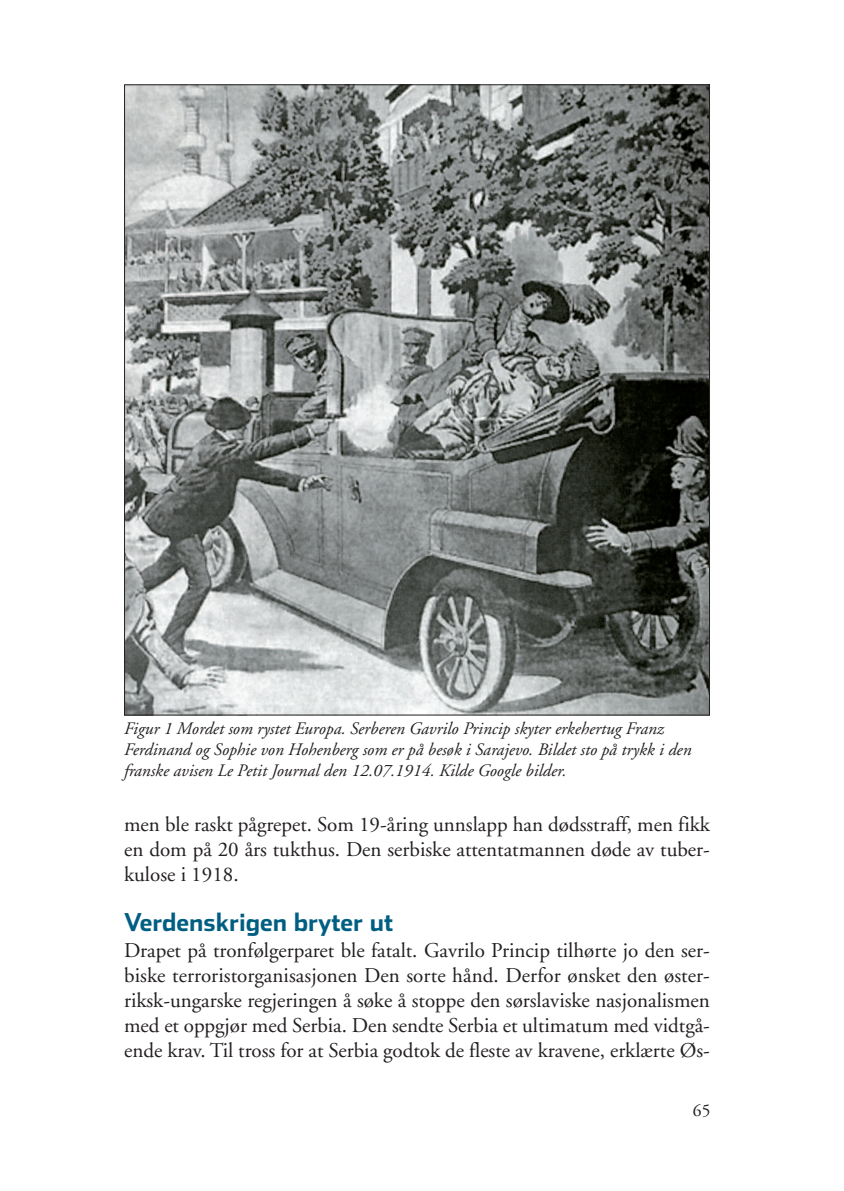
<style>
.page{position:relative;width:844px;height:1191px;background:#fff}
.page>*{position:absolute;margin:0;border:0;box-sizing:border-box;transform-origin:0 0}
.t1{font:700 24.5px "Stainless";color:#005e82}
.t2{font:21px/25.2px "Adobe Garamond";color:#231f20;text-align:justify}
.t3{font:italic 17.5px/21px "Adobe Garamond";color:#231f20}
.t4{font:17.5px "Adobe Garamond";color:#231f20}
</style>
<div class="page">
<img style="left:126px;top:86px;width:581px;height:627px">
<p class="t3" style="left:124px;top:720px;width:568px">Figur 1 Mordet som rystet Europa. Serberen Gavrilo Princip skyter erkehertug Franz<br>Ferdinand og Sophie von Hohenberg som er på besøk i Sarajevo. Bildet sto på trykk i den franske avisen Le Petit Journal den 12.07.1914. Kilde Google bilder.</p>
<p class="t2" style="left:124px;top:813px;width:587px">men ble raskt pågrepet. Som 19-åring unnslapp han dødsstraff, men fikk en dom på 20 års tukthus. Den serbiske attentatmannen døde av tuber&shy;kulose i 1918.</p>
<p class="t1" style="left:124px;top:908px;width:271px">Verdenskrigen bryter ut</p>
<p class="t2" style="left:124px;top:939px;width:587px">Drapet på tronfølgerparet ble fatalt. Gavrilo Princip tilhørte jo den ser&shy;biske terroristorganisasjonen Den sorte hånd. Derfor ønsket den øster&shy;riksk-ungarske regjeringen å søke å stoppe den sørslaviske nasjonalismen med et oppgjør med Serbia. Den sendte Serbia et ultimatum med vidtgå&shy;ende krav. Til tross for at Serbia godtok de fleste av kravene, erklærte Øs-</p>
<p class="t4" style="left:692px;top:1103px;width:19px">65</p>
</div>
